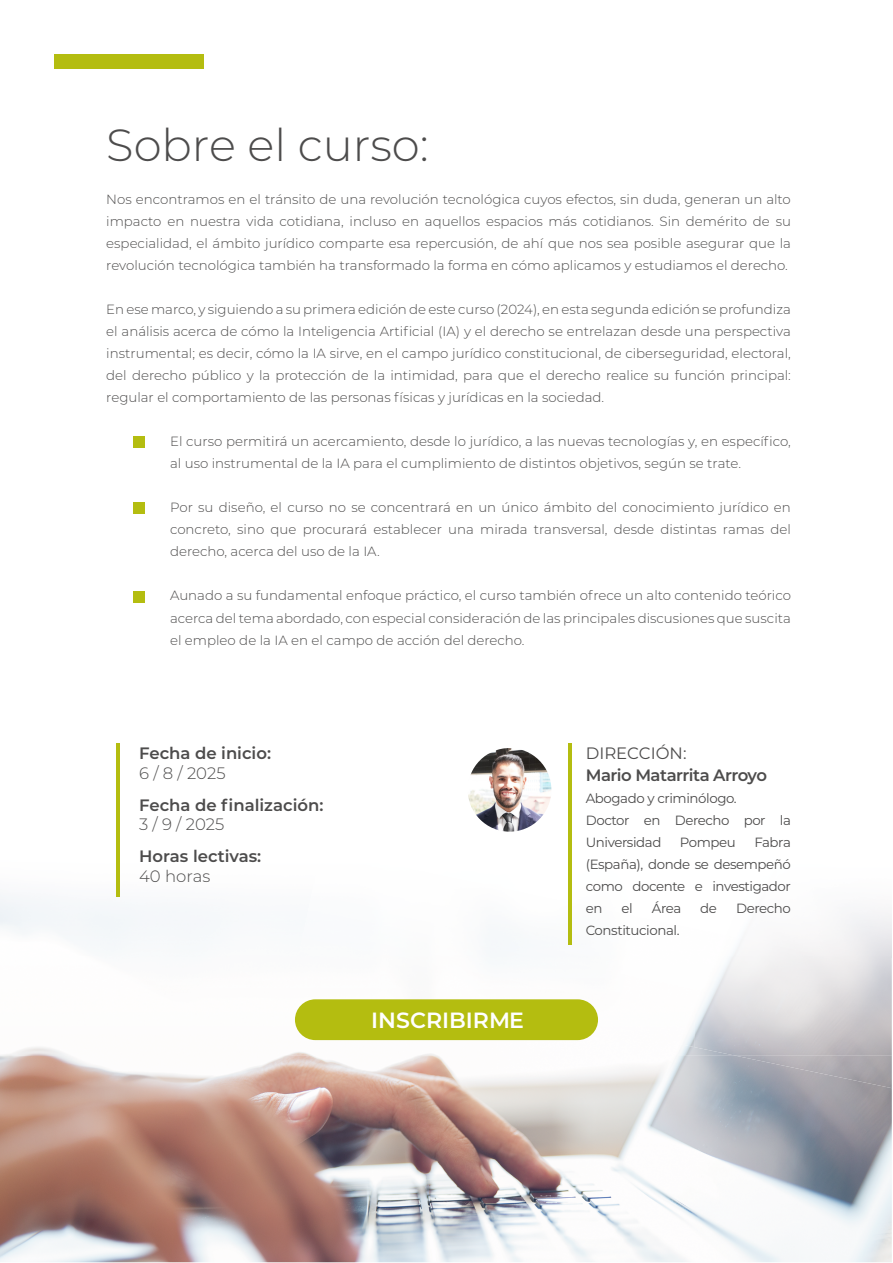
<style>
.page{position:relative;width:893px;height:1263px;background:#fff}
.page>*{position:absolute;margin:0;border:0;box-sizing:border-box;transform-origin:0 0}
.t1{font:300 45px "Montserrat";color:#4d4c4c}
.t2{font:600 22.05px "Montserrat";color:#fff}
.t3{font:600 16.5px "Montserrat";color:#4d4c4c}
.t4{font:300 16.5px "Montserrat";color:#4d4c4c}
.t5{font:600 16.5px "Montserrat";letter-spacing:-.03em;color:#4d4c4c}
.t6{font:16.5px "Montserrat";color:#4d4c4c}
.t7{font:300 13.35px/22px "Montserrat";color:#4d4c4c;text-align:justify}
.t8{font:13.35px/22px "Montserrat";letter-spacing:-.03em;color:#4d4c4c}
</style>
<div class="page">
<div style="left:54px;top:54px;width:149px;height:14px;background:#b4bd10"></div>
<img style="left:0;top:1055px;width:892px;height:207px">
<img style="left:0;top:859px;width:314px;height:196px">
<img style="left:679px;top:1047px;width:15px;height:8px">
<img style="left:733px;top:1055px;width:159px;height:33px">
<img style="left:299px;top:859px;width:593px;height:98px">
<img style="left:297px;top:957px;width:294px;height:49px">
<img style="left:694px;top:957px;width:198px;height:98px">
<img style="left:496px;top:1006px;width:198px;height:41px">
<div style="left:295px;top:999px;width:303px;height:41px;background:#b4bd10;border-radius:20px"></div>
<hr style="left:116px;top:743px;width:3px;height:154px;background:#b4bd10">
<hr style="left:568px;top:743px;width:3px;height:201px;background:#b4bd10">
<div style="left:133px;top:502px;width:11px;height:11px;background:#b4bd10"></div>
<div style="left:133px;top:436px;width:11px;height:11px;background:#b4bd10"></div>
<img style="left:468px;top:748px;width:83px;height:84px;border-radius:42px">
<div style="left:133px;top:591px;width:11px;height:11px;background:#b4bd10"></div>
<h1 class="t1" style="left:106px;top:114px;width:324px">Sobre el curso:</h1>
<p class="t7" style="left:106px;top:188px;width:686px">Nos encontramos en el tránsito de una revolución tecnológica cuyos efectos, sin duda, generan un alto impacto en nuestra vida cotidiana, incluso en aquellos espacios más cotidianos. Sin demérito de su especialidad, el ámbito jurídico comparte esa repercusión, de ahí que nos sea posible asegurar que la revolución tecnológica también ha transformado la forma en cómo aplicamos y estudiamos el derecho.</p>
<p class="t7" style="left:106px;top:298px;width:686px">En ese marco, y siguiendo a su primera edición de este curso (2024), en esta segunda edición se profundiza el análisis acerca de cómo la Inteligencia Artificial (IA) y el derecho se entrelazan desde una perspectiva instrumental; es decir, cómo la IA sirve, en el campo jurídico constitucional, de ciberseguridad, electoral, del derecho público y la protección de la intimidad, para que el derecho realice su función principal: regular el comportamiento de las personas físicas y jurídicas en la sociedad.</p>
<p class="t7" style="left:170px;top:430px;width:622px">El curso permitirá un acercamiento, desde lo jurídico, a las nuevas tecnologías y, en específico, al uso instrumental de la IA para el cumplimiento de distintos objetivos, según se trate.</p>
<p class="t7" style="left:170px;top:496px;width:622px">Por su diseño, el curso no se concentrará en un único ámbito del conocimiento jurídico en concreto, sino que procurará establecer una mirada transversal, desde distintas ramas del derecho, acerca del uso de la IA.</p>
<p class="t7" style="left:170px;top:584px;width:622px">Aunado a su fundamental enfoque práctico, el curso también ofrece un alto contenido teórico acerca del tema abordado, con especial consideración de las principales discusiones que suscita el empleo de la IA en el campo de acción del derecho.</p>
<p class="t3" style="left:139px;top:742px;width:133px">Fecha de inicio:</p>
<p class="t4" style="left:139px;top:762px;width:88px">6 / 8 / 2025</p>
<p class="t3" style="left:139px;top:793px;width:186px">Fecha de finalización:</p>
<p class="t4" style="left:139px;top:813px;width:87px">3 / 9 / 2025</p>
<p class="t3" style="left:139px;top:845px;width:124px">Horas lectivas:</p>
<p class="t4" style="left:139px;top:865px;width:73px">40 horas</p>
<h2 class="t2" style="left:371px;top:1004px;width:154px">INSCRIBIRME</h2>
<p class="t6" style="left:586px;top:742px;width:102px">DIRECCIÓN:</p>
<p class="t5" style="left:586px;top:764px;width:183px">Mario Matarrita Arroyo</p>
<p class="t8" style="left:586px;top:787px;width:207px">Abogado y criminólogo.<br>Doctor en Derecho por la<br>Universidad</p>
<p class="t8" style="left:586px;top:831px;width:207px;text-align:justify;text-indent:169px">Fabra (España), donde se desempeñó como docente e investigador en</p>
<p class="t8" style="left:680px;top:831px;width:58px">Pompeu</p>
<p class="t8" style="left:622px;top:897px;width:13px">el</p>
<p class="t8" style="left:652px;top:897px;width:31px">Área</p>
<p class="t8" style="left:700px;top:897px;width:18px">de</p>
<p class="t8" style="left:736px;top:897px;width:56px">Derecho</p>
<p class="t8" style="left:586px;top:919px;width:95px">Constitucional.</p>
</div>
